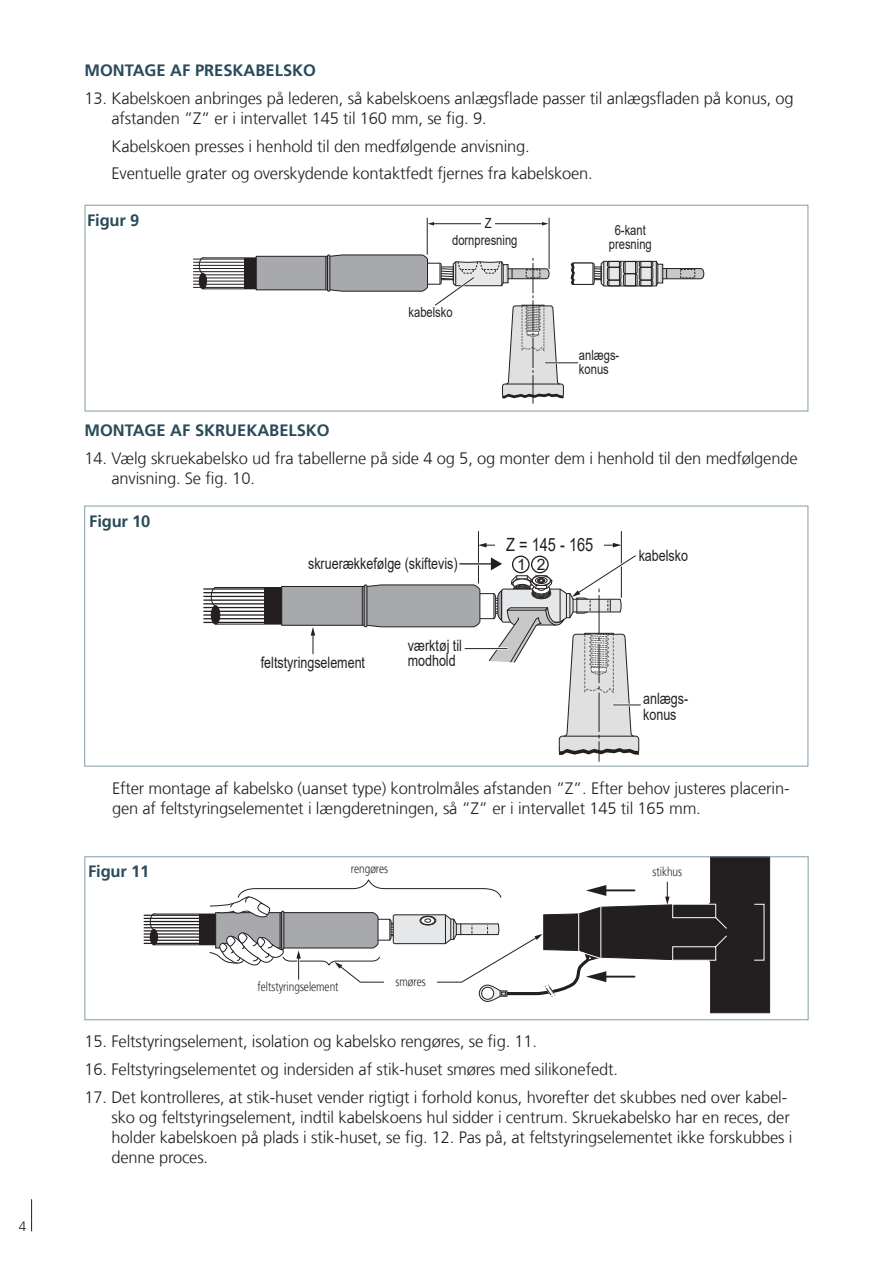
<style>
.page{position:relative;width:893px;height:1263px;background:#fff}
.page>*{position:absolute;margin:0;border:0;box-sizing:border-box;transform-origin:0 0}
.t1{font:18.3px "Arial";color:#231f20;scale:.8 1}
.t2{font:300 16.5px/19.8px "Frutiger LT Com";letter-spacing:-.01em;color:#231f20}
.Copy_45_11pt_black_n{font:700 16.5px "Frutiger LT Com";color:#294a59}
.Headline_65_11pt_Ant{font:700 16.5px "Frutiger LT Com";color:#294a59}
.Figur{font:700 16.5px "Frutiger LT Com";letter-spacing:-.01em;color:#294a59}
.t3{font:15.6px/15.6px "Arial";color:#231f20;scale:.8 1}
.t4{font:15.6px "Arial";color:#231f20}
.t5{font:13.95px/14px "Arial";color:#231f20;scale:.8 1}
.t6{font:300 13.5px "Frutiger LT Com";color:#231f20}
.t7{font:300 12.6px "Frutiger LT Com";color:#231f20;scale:.8 1}
</style>
<div class="page">
<svg style="left:205px;top:261px;width:39px;height:26px"></svg>
<svg style="left:199px;top:257px;width:6px;height:17px"></svg>
<div style="left:199px;top:273px;width:8px;height:16px;background:#231f20;border:1px solid #231f20;border-radius:50%"></div>
<div style="left:244px;top:258px;width:17px;height:31px;background:#231f20"></div>
<hr style="left:193px;top:259px;width:135px;height:1px;background:#231f20">
<hr style="left:193px;top:262px;width:135px;height:1px;background:#231f20">
<hr style="left:193px;top:265px;width:135px;height:1px;background:#231f20">
<hr style="left:193px;top:268px;width:135px;height:1px;background:#231f20">
<hr style="left:193px;top:274px;width:135px;height:1px;background:#231f20">
<hr style="left:193px;top:271px;width:135px;height:1px;background:#231f20">
<hr style="left:193px;top:277px;width:135px;height:1px;background:#231f20">
<hr style="left:193px;top:284px;width:135px;height:1px;background:#231f20">
<hr style="left:193px;top:281px;width:135px;height:1px;background:#231f20">
<hr style="left:193px;top:287px;width:135px;height:1px;background:#231f20">
<svg style="left:571px;top:261px;width:133px;height:25px"></svg>
<hr style="left:427px;top:218px;width:1px;height:36px;background:#231f20">
<hr style="left:549px;top:218px;width:1px;height:51px;background:#231f20">
<hr style="left:433px;top:223px;width:110px;height:1px;background:#231f20">
<svg style="left:542px;top:222px;width:7px;height:3px"></svg>
<svg style="left:428px;top:222px;width:6px;height:3px"></svg>
<div style="left:481px;top:218px;width:14px;height:12px;background:#fff"></div>
<hr style="left:545px;top:363px;width:33px;height:1px;background:#231f20">
<svg style="left:256px;top:254px;width:308px;height:150px"></svg>
<div style="left:327px;top:255px;width:3px;height:36px;border:1px solid #231f20"></div>
<hr style="left:326px;top:256px;width:1px;height:34px;background:#231f20">
<div style="left:85px;top:205px;width:723px;height:206px;border:1px solid #839ca9"></div>
<svg style="left:218px;top:593px;width:46px;height:29px"></svg>
<svg style="left:211px;top:587px;width:7px;height:20px"></svg>
<div style="left:211px;top:605px;width:9px;height:19px;background:#231f20;border:1px solid #231f20;border-radius:50%"></div>
<div style="left:264px;top:587px;width:20px;height:37px;background:#231f20"></div>
<hr style="left:203px;top:588px;width:159px;height:2px;background:#231f20">
<hr style="left:203px;top:592px;width:159px;height:1px;background:#231f20">
<hr style="left:203px;top:596px;width:159px;height:1px;background:#231f20">
<hr style="left:203px;top:599px;width:159px;height:2px;background:#231f20">
<hr style="left:203px;top:607px;width:159px;height:1px;background:#231f20">
<hr style="left:203px;top:603px;width:159px;height:1px;background:#231f20">
<hr style="left:203px;top:611px;width:159px;height:1px;background:#231f20">
<hr style="left:203px;top:618px;width:159px;height:1px;background:#231f20">
<hr style="left:203px;top:614px;width:159px;height:2px;background:#231f20">
<hr style="left:203px;top:622px;width:159px;height:1px;background:#231f20">
<hr style="left:478px;top:531px;width:1px;height:52px;background:#231f20">
<hr style="left:621px;top:531px;width:1px;height:66px;background:#231f20">
<svg style="left:281px;top:543px;width:359px;height:219px"></svg>
<div style="left:364px;top:585px;width:3px;height:42px;border:1px solid #231f20"></div>
<hr style="left:362px;top:586px;width:1px;height:39px;background:#231f20">
<div style="left:84px;top:506px;width:724px;height:260px;border:1px solid #839ca9"></div>
<svg style="left:156px;top:917px;width:43px;height:26px"></svg>
<svg style="left:150px;top:913px;width:6px;height:17px"></svg>
<div style="left:150px;top:929px;width:8px;height:16px;background:#231f20;border:1px solid #231f20;border-radius:50%"></div>
<div style="left:199px;top:914px;width:16px;height:31px;background:#231f20"></div>
<hr style="left:144px;top:915px;width:135px;height:1px;background:#231f20">
<hr style="left:144px;top:918px;width:135px;height:1px;background:#231f20">
<hr style="left:144px;top:921px;width:135px;height:1px;background:#231f20">
<hr style="left:144px;top:924px;width:135px;height:1px;background:#231f20">
<hr style="left:144px;top:930px;width:135px;height:1px;background:#231f20">
<hr style="left:144px;top:927px;width:135px;height:1px;background:#231f20">
<hr style="left:144px;top:933px;width:135px;height:2px;background:#231f20">
<hr style="left:144px;top:940px;width:135px;height:1px;background:#231f20">
<hr style="left:144px;top:936px;width:135px;height:2px;background:#231f20">
<hr style="left:144px;top:943px;width:135px;height:1px;background:#231f20">
<svg style="left:209px;top:858px;width:561px;height:155px"></svg>
<div style="left:84px;top:856px;width:724px;height:164px;border:1px solid #839ca9"></div>
<hr style="left:31px;top:1199px;width:1px;height:32px;background:#231f20">
<p class="t6" style="left:19px;top:1218px;width:9px">4</p>
<p class="Headline_65_11pt_Ant" style="left:84px;top:61px;width:233px">MONTAGE AF PRESKABELSKO</p>
<p class="t2" style="left:111px;top:89px;width:684px;text-indent:-27px">13. Kabelskoen anbringes på lederen, så kabelskoens anlægsflade passer til anlægsfladen på konus, og afstanden ”Z” er i intervallet 145 til 160 mm, se fig. 9.</p>
<p class="t2" style="left:111px;top:132px;width:483px;line-height:27.3px">Kabelskoen presses i henhold til den medfølgende anvisning.<br>Eventuelle grater og overskydende kontaktfedt fjernes fra kabelskoen.</p>
<p class="Figur" style="left:87px;top:210px;width:54px">Figur 9</p>
<p class="t5" style="left:485px;top:216px;width:10px">Z</p>
<p class="t5" style="left:452px;top:233px;width:83px">dornpresning</p>
<p class="t5" style="left:609px;top:223px;width:55px;text-align:center">6-kant presning</p>
<p class="t5" style="left:409px;top:305px;width:57px">kabelsko</p>
<p class="t5" style="left:579px;top:348px;width:52px">anlægs&shy;konus</p>
<p class="Copy_45_11pt_black_n" style="left:84px;top:420px;width:247px">MONTAGE AF SKRUEKABELSKO</p>
<p class="t2" style="left:111px;top:448px;width:688px;text-indent:-27px">14. Vælg skruekabelsko ud fra tabellerne på side 4 og 5, og monter dem i henhold til den medfølgende anvisning. Se fig. 10.</p>
<p class="Figur" style="left:89px;top:511px;width:63px">Figur 10</p>
<p class="t3" style="left:308px;top:555px;width:188px">skruerækkefølge (skiftevis)</p>
<p class="t3" style="left:261px;top:655px;width:132px">feltstyringselement</p>
<p class="t3" style="left:408px;top:637px;width:69px">værktøj til modhold</p>
<p class="t1" style="left:506px;top:532px;width:111px">Z = 145 - 165</p>
<p class="t4" style="left:517px;top:554px;width:30px">1 2</p>
<p class="t3" style="left:639px;top:547px;width:63px">kabelsko</p>
<p class="t3" style="left:643px;top:691px;width:58px">anlægs&shy;konus</p>
<p class="t2" style="left:112px;top:778px;width:679px">Efter montage af kabelsko (uanset type) kontrolmåles afstanden ”Z”. Efter behov justeres placerin&shy;gen af feltstyringselementet i længderetningen, så ”Z” er i intervallet 145 til 165 mm.</p>
<p class="Figur" style="left:88px;top:862px;width:63px">Figur 11</p>
<p class="t7" style="left:351px;top:861px;width:48px">rengøres</p>
<p class="t7" style="left:258px;top:979px;width:103px">feltstyringselement</p>
<p class="t7" style="left:396px;top:974px;width:39px">smøres</p>
<p class="t7" style="left:652px;top:864px;width:39px">stikhus</p>
<p class="t2" style="left:84px;top:1031px;width:454px">15. Feltstyringselement, isolation og kabelsko rengøres, se fig. 11.</p>
<p class="t2" style="left:84px;top:1059px;width:535px">16. Feltstyringselementet og indersiden af stik-huset smøres med silikonefedt.</p>
<p class="t2" style="left:111px;top:1088px;width:683px;text-indent:-27px">17. Det kontrolleres, at stik-huset vender rigtigt i forhold konus, hvorefter det skubbes ned over kabel&shy;sko og feltstyringselement, indtil kabelskoens hul sidder i centrum. Skruekabelsko har en reces, der holder kabelskoen på plads i stik-huset, se fig. 12. Pas på, at feltstyringselementet ikke forskubbes i denne proces.</p>
</div>
